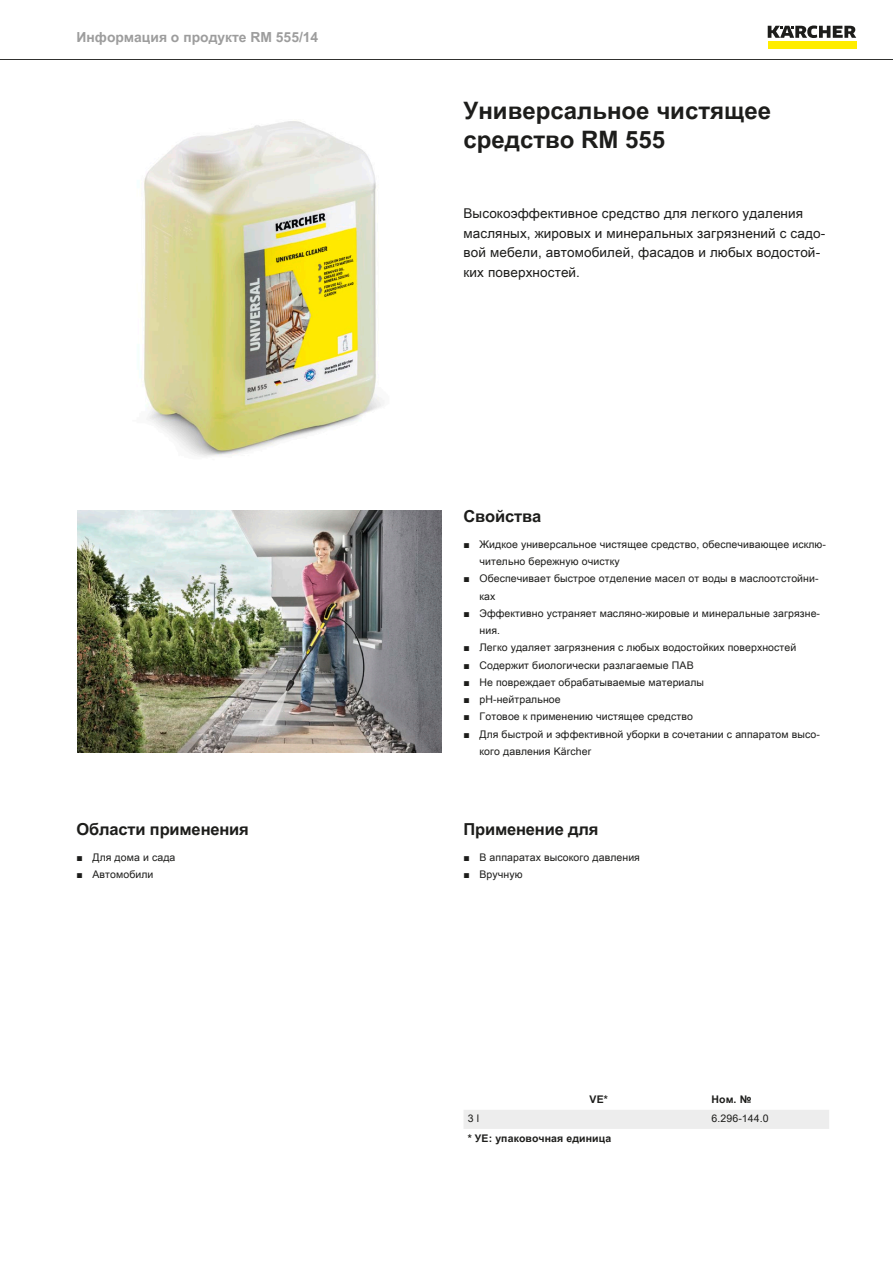
<style>
.page{position:relative;width:893px;height:1263px;background:#fff}
.page>*{position:absolute;margin:0;border:0;box-sizing:border-box;transform-origin:0 0}
.t1{font:700 24px/28.8px "Arial Unicode MS";color:#1d1d1b}
.t2{font:700 16.5px "Arial Unicode MS";letter-spacing:-.01em;color:#1d1d1b}
.t3{font:700 13.8px "Arial Unicode MS";color:#9d9d9d}
.t4{font:13.5px/19.5px "Arial Unicode MS";letter-spacing:.01em;color:#1d1d1b}
.t5{font:10.5px/17.2px "Arial Unicode MS";letter-spacing:.01em;color:#1d1d1b}
.t6{font:700 10.5px "Arial Unicode MS";letter-spacing:.01em;color:#1d1d1b}
.s1{font-family:"Arial"}
</style>
<div class="page">
<hr style="left:0;top:59px;width:893px;height:1px;background:#1d1d1b">
<div style="left:768px;top:42px;width:88px;height:7px;background:#ffed00"></div>
<svg style="left:768px;top:26px;width:88px;height:12px"></svg>
<img style="left:144px;top:121px;width:240px;height:336px">
<img style="left:78px;top:510px;width:363px;height:243px">
<div style="left:464px;top:1110px;width:365px;height:19px;background:#ededed"></div>
<h3 class="t3" style="left:77px;top:27px;width:243px">Информация о продукте RM 555/14</h3>
<h2 class="t2" style="left:77px;top:817px;width:174px">Области применения</h2>
<p class="t5" style="left:77px;top:848px;width:100px"><span class="s1">■</span> Для дома и сада</p>
<p class="t5" style="left:77px;top:866px;width:78px"><span class="s1">■</span> Автомобили</p>
<h1 class="t1" style="left:463px;top:97px;width:309px">Универсальное чистящее средство RM 555</h1>
<p class="t4" style="left:463px;top:203px;width:363px">Высокоэффективное средство для легкого удаления масляных, жировых и минеральных загрязнений с садо&shy;вой мебели, автомобилей, фасадов и любых водостой&shy;ких поверхностей.</p>
<h2 class="t2" style="left:463px;top:504px;width:79px">Свойства</h2>
<p class="t5" style="left:479px;top:535px;width:348px;text-indent:-16px"><span class="s1">■</span> Жидкое универсальное чистящее средство, обеспечивающее исклю&shy;чительно бережную очистку</p>
<p class="t5" style="left:479px;top:570px;width:341px;text-indent:-16px"><span class="s1">■</span> Обеспечивает быстрое отделение масел от воды в маслоотстойни&shy;ках</p>
<p class="t5" style="left:479px;top:604px;width:342px;text-indent:-16px"><span class="s1">■</span> Эффективно устраняет масляно-жировые и минеральные загрязне&shy;ния.</p>
<p class="t5" style="left:463px;top:639px;width:334px"><span class="s1">■</span> Легко удаляет загрязнения с любых водостойких поверхностей</p>
<p class="t5" style="left:463px;top:656px;width:232px"><span class="s1">■</span> Содержит биологически разлагаемые ПАВ</p>
<p class="t5" style="left:463px;top:673px;width:242px"><span class="s1">■</span> Не повреждает обрабатываемые материалы</p>
<p class="t5" style="left:463px;top:691px;width:99px"><span class="s1">■</span> pH-нейтральное</p>
<p class="t5" style="left:463px;top:708px;width:231px"><span class="s1">■</span> Готовое к применению чистящее средство</p>
<p class="t5" style="left:479px;top:725px;width:342px;text-indent:-16px"><span class="s1">■</span> Для быстрой и эффективной уборки в сочетании с аппаратом высо&shy;кого давления Kärcher</p>
<h2 class="t2" style="left:463px;top:817px;width:136px">Применение для</h2>
<p class="t5" style="left:463px;top:848px;width:178px"><span class="s1">■</span> В аппаратах высокого давления</p>
<p class="t5" style="left:463px;top:866px;width:61px"><span class="s1">■</span> Вручную</p>
<p class="t6" style="left:590px;top:1092px;width:20px">VE*</p>
<p class="t6" style="left:712px;top:1092px;width:41px">Ном. №</p>
<p class="t5" style="left:468px;top:1110px;width:13px">3 l</p>
<p class="t5" style="left:712px;top:1110px;width:59px">6.296-144.0</p>
<p class="t6" style="left:468px;top:1130px;width:145px">* УЕ: упаковочная единица</p>
</div>
